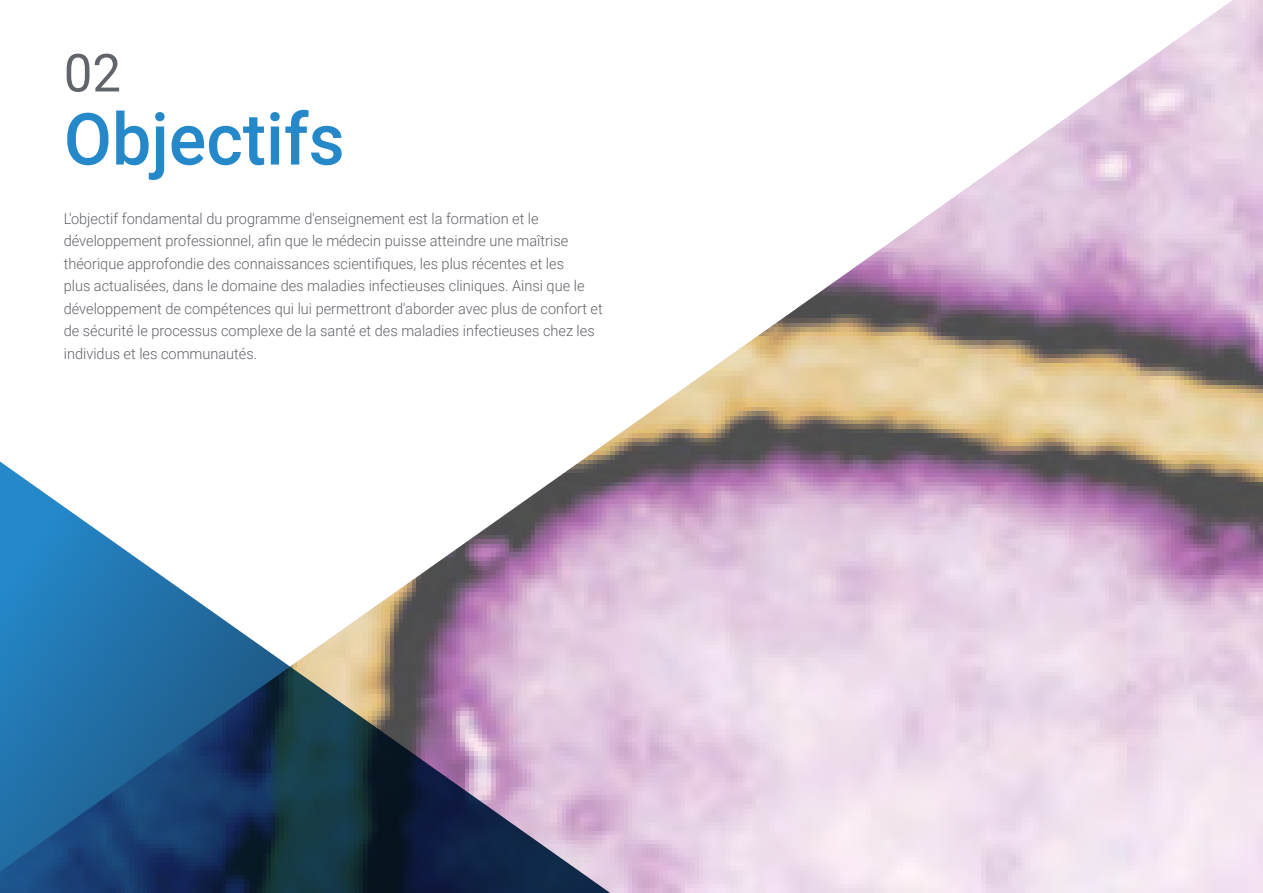
<style>
.page{position:relative;width:1263px;height:893px;background:#fff}
.page>*{position:absolute;margin:0;border:0;box-sizing:border-box;transform-origin:0 0}
.t1{font:500 72px "Roboto";color:#2488c9}
.t2{font:52.5px "Roboto";color:#61646a}
.t3{font:300 15px/22.5px "Roboto";color:#61646a}
</style>
<div class="page">
<img style="left:602px;top:0;width:661px;height:893px">
<svg style="left:0;top:446px;width:640px;height:447px"></svg>
<h2 class="t2" style="left:64px;top:36px;width:59px">02</h2>
<h1 class="t1" style="left:64px;top:89px;width:282px">Objectifs</h1>
<p class="t3" style="left:64px;top:207px;width:540px">L'objectif fondamental du programme d'enseignement est la formation et le développement professionnel, afin que le médecin puisse atteindre une maîtrise théorique approfondie des connaissances scientifiques, les plus récentes et les<br>plus actualisées, dans le domaine des maladies infectieuses cliniques. Ainsi que le développement de compétences qui lui permettront d'aborder avec plus de confort et de sécurité le processus complexe de la santé et des maladies infectieuses chez les individus et les communautés.</p>
</div>
